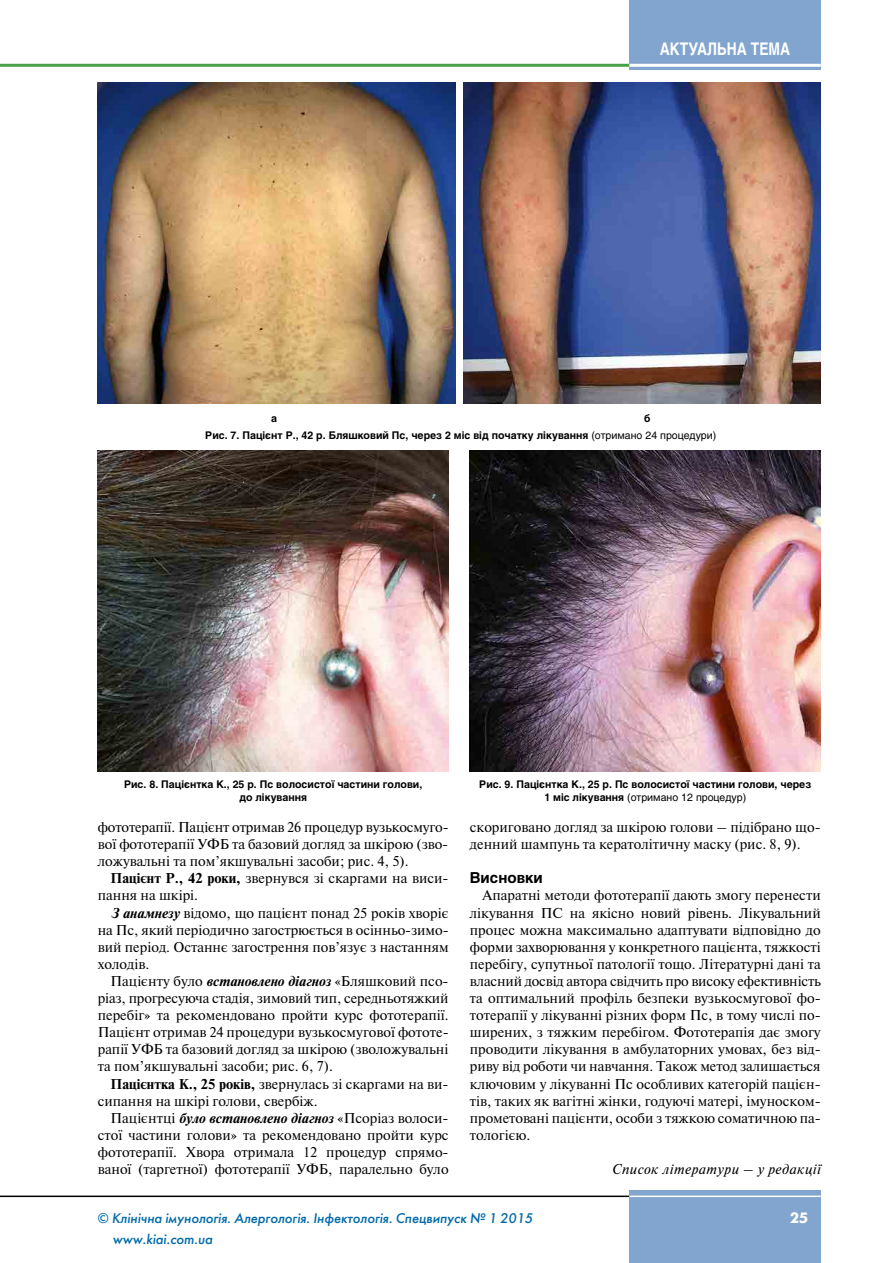
<style>
.page{position:relative;width:893px;height:1263px;background:#fff}
.page>*{position:absolute;margin:0;border:0;box-sizing:border-box;transform-origin:0 0}
.t1{font:700 17.25px "Helios";color:#fff;scale:.8 1}
.t2{font:700 15px "Helios";color:#000}
.t3{font:700 15px "Futuris C";color:#fff}
.t4{font:14.25px/17.1px "Newton C";color:#000;text-align:justify}
.t5{font:italic 14.25px "Newton C";letter-spacing:.03em;color:#000}
.t6{font:italic 13.95px "Futuris C";color:#006aa9}
.t7{font:700 10.5px/12.6px "Helios";color:#000;text-align:center}
.s1{font-weight:400}
.s2{font-weight:700}
.s3{font-weight:700;font-style:italic}
</style>
<div class="page">
<div style="left:629px;top:1191px;width:192px;height:72px;background:#81a5ce"></div>
<hr style="left:0;top:1195px;width:629px;height:2px;background:#000">
<hr style="left:629px;top:1195px;width:192px;height:2px;background:#fff">
<div style="left:629px;top:0;width:192px;height:70px;background:#81a5ce"></div>
<hr style="left:0;top:64px;width:629px;height:3px;background:#47a149">
<hr style="left:629px;top:64px;width:192px;height:3px;background:#fff">
<img style="left:98px;top:83px;width:357px;height:321px">
<img style="left:463px;top:83px;width:358px;height:321px">
<img style="left:98px;top:451px;width:351px;height:321px">
<img style="left:470px;top:451px;width:351px;height:321px">
<p class="t1" style="left:660px;top:39px;width:165px">АКТУАЛЬНА ТЕМА</p>
<p class="t7" style="left:205px;top:410px;width:513px;line-height:16.8px;text-align:left;text-indent:439px">б<br>Рис. 7. Пацієнт Р., 42 р. Бляшковий Пс, через 2 міс від початку лікування <span class="s1">(отримано 24 процедури)</span></p>
<p class="t7" style="left:271px;top:412px;width:7px">а</p>
<p class="t7" style="left:124px;top:778px;width:300px">Рис. 8. Пацієнтка К., 25 р. Пс волосистої частини голови, до лікування</p>
<p class="t7" style="left:479px;top:778px;width:333px">Рис. 9. Пацієнтка К., 25 р. Пс волосистої частини голови, через<br>1 міс лікування <span class="s1">(отримано 12 процедур)</span></p>
<p class="t4" style="left:98px;top:819px;width:352px">фототерапії. Пацієнт отримав 26 процедур вузькосмуго&shy;вої фототерапії УФБ та базовий догляд за шкірою (зво&shy;ложувальні та пом’якшувальні засоби; рис. 4, 5).</p>
<p class="t4" style="left:98px;top:870px;width:352px;text-indent:13px"><span class="s2">Пацієнт Р., 42 роки,</span> звернувся зі скаргами на виси&shy;пання на шкірі.</p>
<p class="t4" style="left:98px;top:904px;width:352px;text-indent:13px"><span class="s3">З анамнезу</span> відомо, що пацієнт понад 25 років хворіє на Пс, який періодично загострюється в осінньо-зимо&shy;вий період. Останнє загострення пов’язує з настанням холодів.</p>
<p class="t4" style="left:98px;top:972px;width:352px;text-indent:13px">Пацієнту було <span class="s3">встановлено діагноз</span> «Бляшковий псо&shy;ріаз, прогресуюча стадія, зимовий тип, середньотяжкий перебіг» та рекомендовано пройти курс фототерапії.<br>Пацієнт отримав 24 процедури вузькосмугової фототе&shy;рапії УФБ та базовий догляд за шкірою (зволожувальні та пом’якшувальні засоби; рис. 6, 7).</p>
<p class="t4" style="left:98px;top:1075px;width:352px;text-indent:13px"><span class="s2">Пацієнтка К., 25 років,</span> звернулась зі скаргами на ви&shy;сипання на шкірі голови, свербіж.</p>
<p class="t4" style="left:98px;top:1109px;width:352px;text-indent:13px">Пацієнтці <span class="s3">було встановлено діагноз</span> «Псоріаз волоси&shy;стої частини голови» та рекомендовано пройти курс фототерапії. Хвора отримала 12 процедур спрямо&shy;ваної (таргетної) фототерапії УФБ, паралельно було</p>
<p class="t4" style="left:470px;top:819px;width:352px">скориговано догляд за шкірою голови – підібрано що&shy;денний шампунь та кератолітичну маску (рис. 8, 9).</p>
<p class="t2" style="left:470px;top:869px;width:74px">Висновки</p>
<p class="t4" style="left:470px;top:887px;width:353px;text-indent:13px">Апаратні методи фототерапії дають змогу перенести лікування ПС на якісно новий рівень. Лікувальний процес можна максимально адаптувати відповідно до форми захворювання у конкретного пацієнта, тяжкості перебігу, супутньої патології тощо. Літературні дані та власний досвід автора свідчить про високу ефективність та оптимальний профіль безпеки вузькосмугової фо&shy;тотерапії у лікуванні різних форм Пс, в тому числі по&shy;ширених, з тяжким перебігом. Фототерапія дає змогу проводити лікування в амбулаторних умовах, без від&shy;риву від роботи чи навчання. Також метод залишається ключовим у лікуванні Пс особливих категорій пацієн&shy;тів, таких як вагітні жінки, годуючі матері, імуноском&shy;прометовані пацієнти, особи з тяжкою соматичною па&shy;тологією.</p>
<p class="t5" style="left:612px;top:1161px;width:211px">Список літератури – у редакції</p>
<p class="t6" style="left:98px;top:1209px;width:437px">© Клінічна імунологія. Алергологія. Інфектологія. Спецвипуск № 1 2015</p>
<p class="t3" style="left:790px;top:1209px;width:19px">25</p>
<p class="t6" style="left:113px;top:1231px;width:102px">www.kiai.com.ua</p>
</div>
